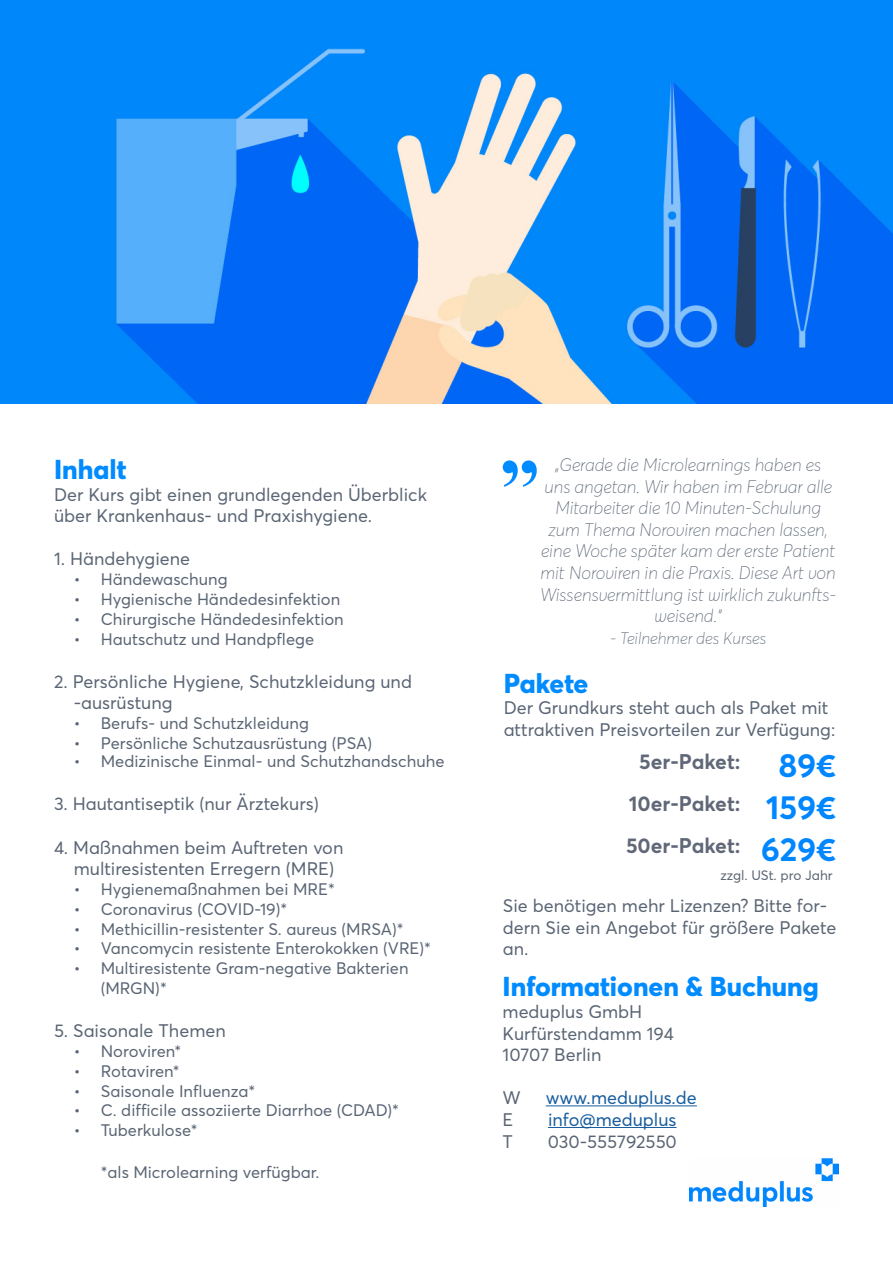
<style>
.page{position:relative;width:893px;height:1263px;background:#fff}
.page>*{position:absolute;margin:0;border:0;box-sizing:border-box;transform-origin:0 0}
.t1{font:700 81px "Times New Roman";color:#008bff}
.t2{font:700 33px "Averta";letter-spacing:-.005em;color:#0087ff}
.t3{font:800 27px "Averta";color:#008bff}
.t4{font:700 21px "Averta";color:#606878}
.t5{font:18px/21.6px "Averta";color:#5a6574}
.t6{font:italic 100 18px/21.6px "Averta";color:#5a6574;text-align:center}
.t7{font:18px "Averta";color:#175d9e}
.t8{font:16.5px/19.8px "Averta";color:#5a6574}
.t9{font:italic 100 16.5px "Averta";color:#5a6574}
.t10{font:13.5px "Averta";color:#5a6574}
</style>
<div class="page">
<img style="left:0;top:0;width:893px;height:404px">
<hr style="left:546px;top:1105px;width:151px;height:1px;background:#175d9e">
<hr style="left:548px;top:1127px;width:128px;height:1px;background:#175d9e">
<img style="left:689px;top:1159px;width:150px;height:48px">
<p class="t3" style="left:54px;top:452px;width:74px">Inhalt</p>
<p class="t5" style="left:54px;top:483px;width:375px">Der Kurs gibt einen grundlegenden Überblick über Krankenhaus- und Praxishygiene.</p>
<p class="t5" style="left:54px;top:548px;width:138px">1. Händehygiene</p>
<p class="t8" style="left:74px;top:569px;width:155px">• Händewaschung</p>
<p class="t8" style="left:74px;top:589px;width:268px">• Hygienische Händedesinfektion</p>
<p class="t8" style="left:74px;top:609px;width:272px">• Chirurgische Händedesinfektion</p>
<p class="t8" style="left:74px;top:629px;width:242px">• Hautschutz und Handpflege</p>
<p class="t5" style="left:74px;top:671px;width:340px;text-indent:-20px">2. Persönliche Hygiene, Schutzkleidung und -ausrüstung</p>
<p class="t8" style="left:74px;top:713px;width:237px">• Berufs- und Schutzkleidung</p>
<p class="t8" style="left:74px;top:733px;width:300px">• Persönliche Schutzausrüstung (PSA)</p>
<p class="t8" style="left:74px;top:751px;width:372px">• Medizinische Einmal- und Schutzhandschuhe</p>
<p class="t5" style="left:54px;top:793px;width:266px">3. Hautantiseptik (nur Ärztekurs)</p>
<p class="t5" style="left:54px;top:836px;width:291px">4. Maßnahmen beim Auftreten von</p>
<p class="t5" style="left:74px;top:858px;width:262px">multiresistenten Erregern (MRE)</p>
<p class="t8" style="left:74px;top:879px;width:263px">• Hygienemaßnahmen bei MRE*</p>
<p class="t8" style="left:74px;top:899px;width:215px">• Coronavirus (COVID-19)*</p>
<p class="t8" style="left:74px;top:919px;width:331px">• Methicillin-resistenter S. aureus (MRSA)*</p>
<p class="t8" style="left:74px;top:938px;width:359px">• Vancomycin resistente Enterokokken (VRE)*</p>
<p class="t8" style="left:101px;top:958px;width:309px;text-indent:-27px">• Multiresistente Gram-negative Bakterien (MRGN)*</p>
<p class="t5" style="left:54px;top:1020px;width:173px">5. Saisonale Themen</p>
<p class="t8" style="left:74px;top:1041px;width:109px">• Noroviren*</p>
<p class="t8" style="left:74px;top:1061px;width:107px">• Rotaviren*</p>
<p class="t8" style="left:74px;top:1081px;width:183px">• Saisonale Influenza*</p>
<p class="t8" style="left:74px;top:1100px;width:327px">• C. difficile assoziierte Diarrhoe (CDAD)*</p>
<p class="t8" style="left:74px;top:1120px;width:125px">• Tuberkulose*</p>
<p class="t8" style="left:101px;top:1162px;width:220px">*als Microlearning verfügbar.</p>
<p class="t1" style="left:499px;top:387px;width:42px">„</p>
<p class="t6" style="left:540px;top:454px;width:298px">„Gerade die Microlearnings haben es uns angetan. Wir haben im Februar alle Mitarbeiter die 10 Minuten-Schulung zum Thema Noroviren machen lassen, eine Woche später kam der erste Patient mit Noroviren in die Praxis. Diese Art von Wissensvermittlung ist wirklich zukunfts&shy;weisend.“</p>
<p class="t9" style="left:610px;top:628px;width:158px">- Teilnehmer des Kurses</p>
<p class="t3" style="left:504px;top:666px;width:86px">Pakete</p>
<p class="t5" style="left:504px;top:697px;width:333px">Der Grundkurs steht auch als Paket mit attraktiven Preisvorteilen zur Verfügung:</p>
<p class="t4" style="left:639px;top:748px;width:103px">5er-Paket:</p>
<p class="t4" style="left:629px;top:790px;width:113px">10er-Paket:</p>
<p class="t4" style="left:626px;top:832px;width:116px">50er-Paket:</p>
<p class="t10" style="left:720px;top:866px;width:114px">zzgl. USt. pro Jahr</p>
<p class="t5" style="left:503px;top:895px;width:335px">Sie benötigen mehr Lizenzen? Bitte for&shy;dern Sie ein Angebot für größere Pakete an.</p>
<p class="t2" style="left:778px;top:744px;width:59px">89€</p>
<p class="t2" style="left:766px;top:786px;width:72px">159€</p>
<p class="t2" style="left:761px;top:828px;width:77px">629€</p>
<p class="t3" style="left:503px;top:969px;width:317px">Informationen &amp; Buchung</p>
<p class="t5" style="left:503px;top:1001px;width:141px">meduplus GmbH</p>
<p class="t5" style="left:503px;top:1022px;width:173px">Kurfürstendamm 194</p>
<p class="t5" style="left:503px;top:1044px;width:100px">10707 Berlin</p>
<p class="t5" style="left:503px;top:1087px;width:20px">W</p>
<p class="t7" style="left:546px;top:1087px;width:153px">www.meduplus.de</p>
<p class="t5" style="left:503px;top:1109px;width:12px">E</p>
<p class="t7" style="left:548px;top:1108px;width:130px">info@meduplus</p>
<p class="t5" style="left:503px;top:1130px;width:12px">T</p>
<p class="t5" style="left:548px;top:1130px;width:131px">030-555792550</p>
</div>
